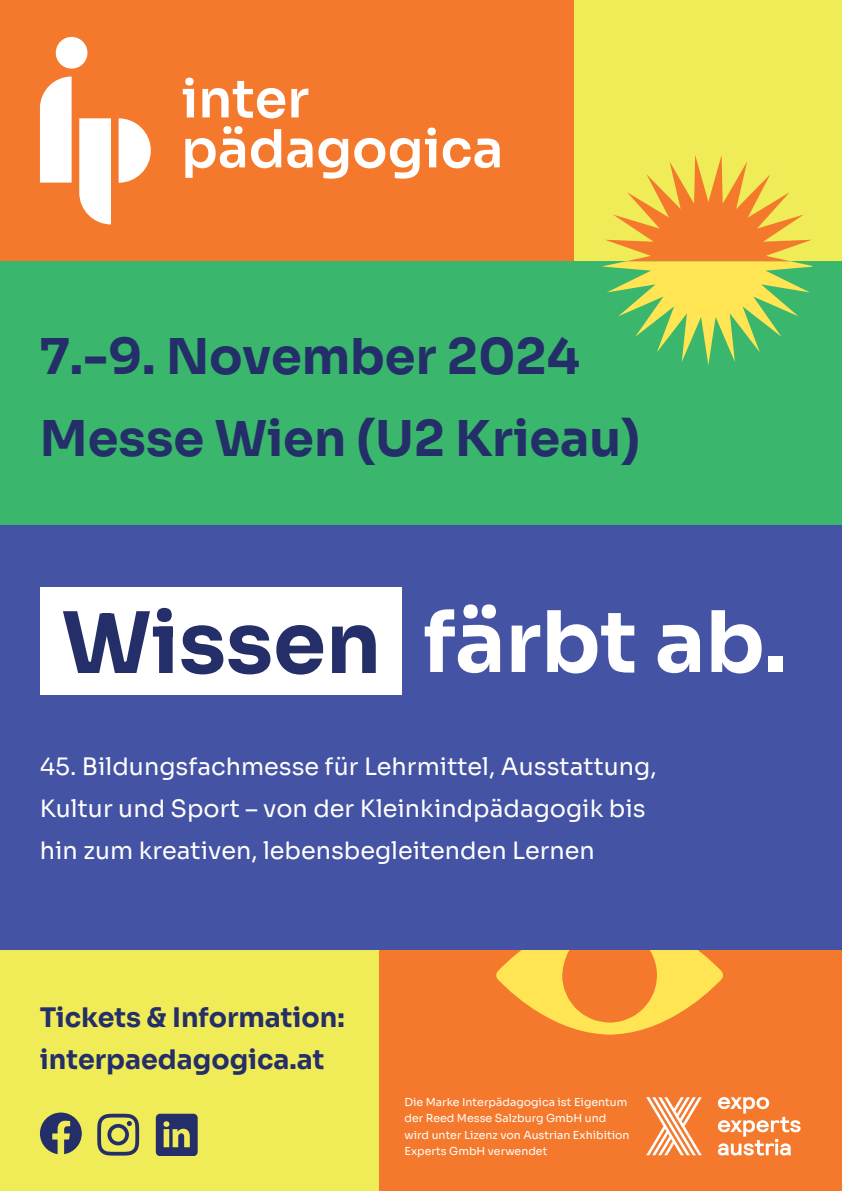
<style>
.page{position:relative;width:842px;height:1191px;background:#fff}
.page>*{position:absolute;margin:0;border:0;box-sizing:border-box;transform-origin:0 0}
.t1{font:700 84.6px "Sora";color:#fff}
.t2{font:700 49.3px/81.7px "Sora";color:#242f69}
.t3{font:700 26.9px/42.3px "Sora";color:#242f69}
.t4{font:23.9px/42.3px "Sora";color:#fff}
.t5{font:11px/16.4px "Sora";color:#fff}
.s1{color:#242f69}
</style>
<div class="page">
<div style="left:0;top:945px;width:605px;height:246px;background:#f0ec58"></div>
<div style="left:379px;top:943px;width:463px;height:248px;background:#f4792c"></div>
<div style="left:0;top:0;width:595px;height:273px;background:#f4792c"></div>
<svg style="left:183px;top:78px;width:11px;height:39px"></svg>
<svg style="left:202px;top:81px;width:83px;height:37px"></svg>
<svg style="left:291px;top:89px;width:17px;height:28px"></svg>
<svg style="left:185px;top:126px;width:60px;height:52px"></svg>
<svg style="left:251px;top:129px;width:30px;height:39px"></svg>
<svg style="left:287px;top:138px;width:61px;height:41px"></svg>
<svg style="left:354px;top:128px;width:82px;height:51px"></svg>
<svg style="left:443px;top:138px;width:57px;height:30px"></svg>
<svg style="left:40px;top:37px;width:111px;height:187px"></svg>
<div style="left:574px;top:0;width:268px;height:273px;background:#f0ec58"></div>
<svg style="left:496px;top:949px;width:227px;height:85px"></svg>
<svg style="left:40px;top:1112px;width:42px;height:42px"></svg>
<svg style="left:97px;top:1113px;width:42px;height:42px"></svg>
<svg style="left:156px;top:1113px;width:42px;height:42px"></svg>
<svg style="left:718px;top:1097px;width:83px;height:58px"></svg>
<svg style="left:646px;top:1097px;width:56px;height:58px"></svg>
<div style="left:0;top:521px;width:842px;height:428px;background:#4453a3"></div>
<div style="left:40px;top:587px;width:361px;height:108px;background:#fff"></div>
<div style="left:0;top:261px;width:842px;height:264px;background:#3ab76c"></div>
<svg style="left:602px;top:155px;width:210px;height:210px"></svg>
<h2 class="t2" style="left:40px;top:311px;width:602px">7.-9. November 2024<br>Messe Wien (U2 Krieau)</h2>
<h1 class="t1" style="left:61px;top:572px;width:727px"><span class="s1">Wissen</span> färbt ab.</h1>
<p class="t4" style="left:40px;top:742px;width:618px">45. Bildungsfachmesse für Lehrmittel, Ausstattung,<br>Kultur und Sport – von der Kleinkindpädagogik bis hin zum kreativen, lebensbegleitenden Lernen</p>
<p class="t3" style="left:40px;top:993px;width:306px">Tickets &amp; Information: interpaedagogica.at</p>
<p class="t5" style="left:404px;top:1092px;width:227px">Die Marke Interpädagogica ist Eigentum der Reed Messe Salzburg GmbH und wird unter Lizenz von Austrian Exhibition Experts GmbH verwendet</p>
</div>
